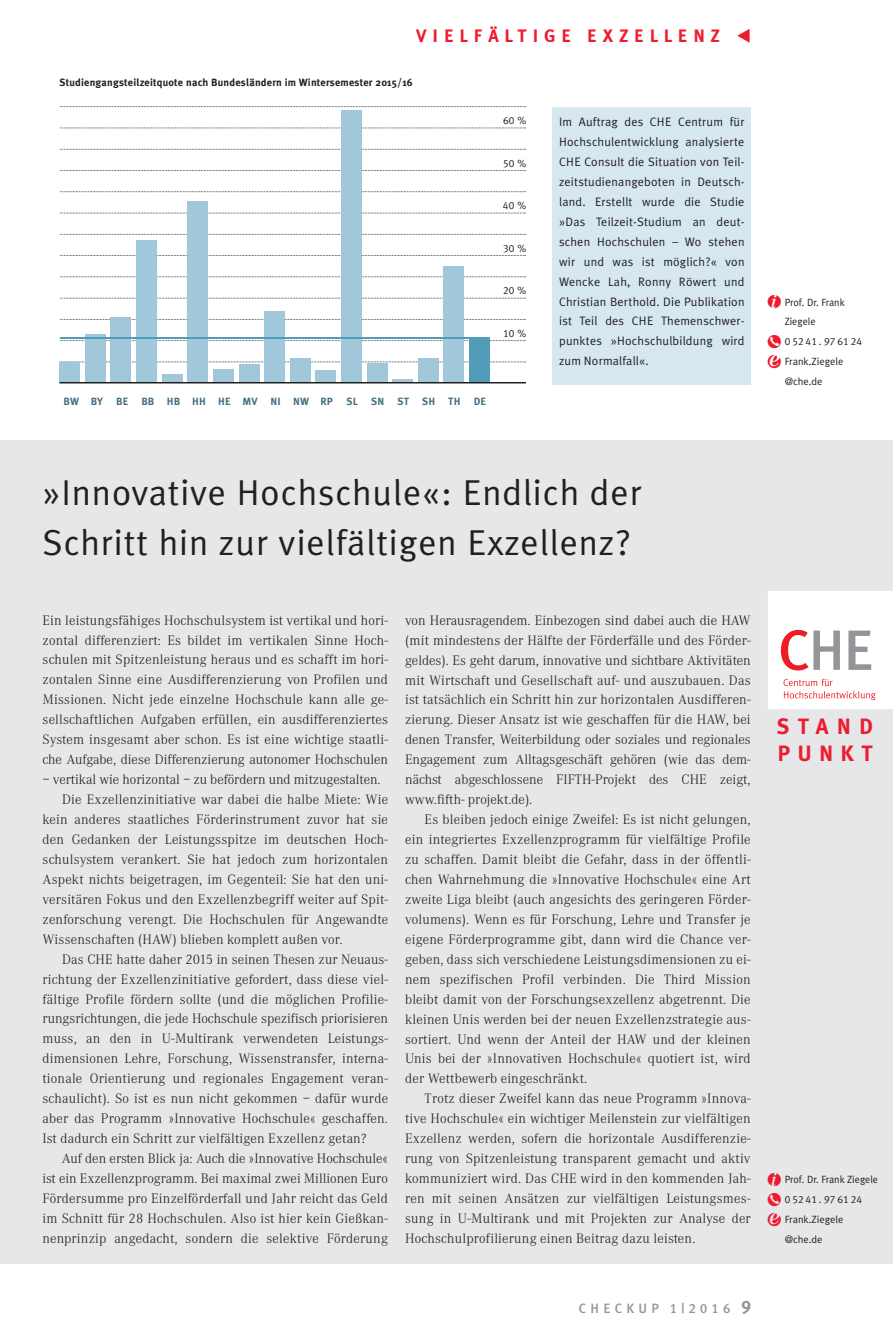
<style>
.page{position:relative;width:893px;height:1340px;background:#fff}
.page>*{position:absolute;margin:0;border:0;box-sizing:border-box;transform-origin:0 0}
.t1{font:36px/49.8px "Meta Plus Normal";letter-spacing:.025em;color:#231f20}
.t2{font:700 22.2px/26.5px "Meta Plus";letter-spacing:.33em;color:#ee1b2d}
.t3{font:700 18px "Meta Plus";letter-spacing:.33em;color:#ee1b2d}
.t4{font:300 14.25px/20px "Corporate A";letter-spacing:.015em;color:#231f20;text-align:justify}
.t5{font:13.5px "Meta Plus Medium Caps";letter-spacing:.32em;color:#939598}
.t6{font:12.3px/20px "Meta Plus Normal";letter-spacing:.015em;color:#231f20;text-align:justify}
.t7{font:10.5px/20px "Meta Plus Normal";color:#231f20}
.t8{font:700 10.5px "Meta Plus";letter-spacing:.015em;color:#231f20}
.t9{font:10.5px "Meta Plus Normal Caps";letter-spacing:.015em;color:#231f20}
.t10{font:700 10.5px "Meta Plus";letter-spacing:.015em;color:#456f82}
.s1{font-family:"Meta Plus Bold Caps";font-size:18px}
</style>
<div class="page">
<div style="left:553px;top:107px;width:198px;height:278px;background:#d6e7ef"></div>
<svg style="left:60px;top:361px;width:466px;height:1px"></svg>
<svg style="left:60px;top:340px;width:466px;height:1px"></svg>
<svg style="left:60px;top:319px;width:466px;height:1px"></svg>
<svg style="left:60px;top:298px;width:466px;height:1px"></svg>
<svg style="left:60px;top:276px;width:466px;height:1px"></svg>
<svg style="left:60px;top:255px;width:466px;height:1px"></svg>
<svg style="left:60px;top:234px;width:466px;height:1px"></svg>
<svg style="left:60px;top:213px;width:466px;height:1px"></svg>
<svg style="left:60px;top:191px;width:466px;height:1px"></svg>
<svg style="left:60px;top:170px;width:466px;height:1px"></svg>
<svg style="left:60px;top:149px;width:466px;height:1px"></svg>
<svg style="left:60px;top:128px;width:466px;height:1px"></svg>
<svg style="left:60px;top:106px;width:466px;height:1px"></svg>
<div style="left:60px;top:362px;width:20px;height:21px;background:#a0c7da"></div>
<div style="left:85px;top:334px;width:21px;height:49px;background:#a0c7da"></div>
<div style="left:111px;top:317px;width:20px;height:66px;background:#a0c7da"></div>
<div style="left:136px;top:240px;width:21px;height:143px;background:#a0c7da"></div>
<div style="left:162px;top:374px;width:20px;height:9px;background:#a0c7da"></div>
<div style="left:469px;top:337px;width:21px;height:46px;background:#509cb9"></div>
<div style="left:188px;top:201px;width:20px;height:182px;background:#a0c7da"></div>
<div style="left:213px;top:369px;width:21px;height:14px;background:#a0c7da"></div>
<div style="left:239px;top:364px;width:20px;height:19px;background:#a0c7da"></div>
<div style="left:264px;top:311px;width:21px;height:72px;background:#a0c7da"></div>
<div style="left:290px;top:358px;width:20px;height:25px;background:#a0c7da"></div>
<div style="left:316px;top:370px;width:20px;height:13px;background:#a0c7da"></div>
<div style="left:341px;top:110px;width:21px;height:273px;background:#a0c7da"></div>
<div style="left:367px;top:363px;width:20px;height:20px;background:#a0c7da"></div>
<hr style="left:392px;top:379px;width:21px;height:4px;background:#a0c7da">
<div style="left:418px;top:358px;width:20px;height:25px;background:#a0c7da"></div>
<div style="left:444px;top:266px;width:20px;height:117px;background:#a0c7da"></div>
<hr style="left:60px;top:382px;width:466px;height:1px;background:#231f20">
<div style="left:0;top:440px;width:893px;height:823px;background:#e6e7e9"></div>
<div style="left:768px;top:591px;width:125px;height:118px;background:#fff"></div>
<svg style="left:780px;top:629px;width:96px;height:72px"></svg>
<hr style="left:60px;top:337px;width:430px;height:2px;background:#509cb9">
<p class="t3" style="left:416px;top:26px;width:305px">VIELFÄLTIGE EXZELLENZ</p>
<p class="t8" style="left:60px;top:76px;width:355px">Studiengangsteilzeitquote nach Bundesländern im Wintersemester 2015/16</p>
<p class="t9" style="left:503px;top:115px;width:25px">60 %</p>
<p class="t9" style="left:503px;top:157px;width:25px">50 %</p>
<p class="t9" style="left:503px;top:200px;width:25px">40 %</p>
<p class="t9" style="left:503px;top:242px;width:25px">30 %</p>
<p class="t9" style="left:503px;top:285px;width:25px">20 %</p>
<p class="t9" style="left:503px;top:327px;width:25px">10 %</p>
<p class="t10" style="left:63px;top:395px;width:41px">BW BY</p>
<p class="t10" style="left:116px;top:395px;width:218px">BE BB HB HH HE MV NI NW RP</p>
<p class="t10" style="left:347px;top:395px;width:13px">SL</p>
<p class="t10" style="left:371px;top:395px;width:15px">SN</p>
<p class="t10" style="left:397px;top:395px;width:13px">ST</p>
<p class="t10" style="left:422px;top:395px;width:65px">SH TH DE</p>
<p class="t6" style="left:559px;top:112px;width:187px">Im Auftrag des CHE Centrum für Hochschul entwicklung analysierte CHE Consult die Situation von Teil&shy;zeitstudienangeboten in Deutsch&shy;land. Erstellt wurde die Studie »Das Teilzeit-Studium an deut&shy;schen Hochschulen – Wo stehen wir und was ist möglich?« von Wencke Lah, Ronny Röwert und Christian Berthold. Die Publikation ist Teil des CHE Themenschwer&shy;punktes »Hochschulbildung wird zum Normalfall«.</p>
<p class="t7" style="left:785px;top:292px;width:62px">Prof. Dr. Frank<br>Ziegele</p>
<p class="t9" style="left:785px;top:335px;width:79px">05241.976124</p>
<p class="t7" style="left:785px;top:352px;width:60px">Frank.Ziegele @che.de</p>
<h1 class="t1" style="left:43px;top:467px;width:601px">»Innovative Hochschule«: Endlich der<br>Schritt hin zur vielfältigen Exzellenz?</h1>
<p class="t4" style="left:43px;top:609px;width:347px">Ein leistungsfähiges Hochschulsystem ist vertikal und hori&shy;zontal differenziert: Es bildet im vertikalen Sinne Hoch&shy;schulen mit Spitzenleistung heraus und es schafft im hori&shy;zontalen Sinne eine Ausdifferenzierung von Profilen und Missionen. Nicht jede einzelne Hochschule kann alle ge&shy;sellschaftlichen Aufgaben erfüllen, ein ausdifferenziertes System insgesamt aber schon. Es ist eine wichtige staatli&shy;che Aufgabe, diese Differenzierung autonomer Hochschulen</p>
<p class="t4" style="left:43px;top:769px;width:340px">– vertikal wie horizontal – zu befördern und mitzugestalten.</p>
<p class="t4" style="left:62px;top:789px;width:328px">Die Exzellenzinitiative war dabei die halbe Miete: Wie</p>
<p class="t4" style="left:43px;top:809px;width:347px">kein anderes staatliches Förderinstrument zuvor hat sie</p>
<p class="t4" style="left:43px;top:829px;width:347px">den Gedanken der Leistungsspitze im deutschen Hoch-</p>
<p class="t4" style="left:43px;top:849px;width:347px">schulsystem verankert. Sie hat jedoch zum horizontalen</p>
<p class="t4" style="left:43px;top:869px;width:347px">Aspekt nichts beigetragen, im Gegenteil: Sie hat den uni-</p>
<p class="t4" style="left:43px;top:888px;width:347px">versitären Fokus und den Exzellenzbegriff weiter auf Spit-</p>
<p class="t4" style="left:43px;top:908px;width:347px">zenforschung verengt. Die Hochschulen für Angewandte</p>
<p class="t4" style="left:43px;top:928px;width:302px">Wissenschaften (HAW) blieben komplett außen vor.</p>
<p class="t4" style="left:62px;top:948px;width:328px">Das CHE hatte daher 2015 in seinen Thesen zur Neu aus -</p>
<p class="t4" style="left:43px;top:968px;width:347px">richtung der Exzellenzinitiative gefordert, dass diese viel-</p>
<p class="t4" style="left:43px;top:988px;width:347px">fältige Profile fördern sollte (und die möglichen Profilie-</p>
<p class="t4" style="left:42px;top:1008px;width:347px">rungsrichtungen, die jede Hochschule spezifisch priorisieren</p>
<p class="t4" style="left:42px;top:1028px;width:347px">muss, an den in U-Multirank verwendeten Leistungs -</p>
<p class="t4" style="left:42px;top:1048px;width:347px">dimensionen Lehre, Forschung, Wissenstransfer, interna-</p>
<p class="t4" style="left:42px;top:1068px;width:347px">tionale Orientierung und regionales Engagement veran-</p>
<p class="t4" style="left:42px;top:1088px;width:347px">schaulicht). So ist es nun nicht gekommen – dafür wurde</p>
<p class="t4" style="left:42px;top:1108px;width:347px">aber das Programm »Innovative Hochschule« geschaffen.</p>
<p class="t4" style="left:42px;top:1128px;width:325px">Ist dadurch ein Schritt zur vielfältigen Exzellenz getan?</p>
<p class="t4" style="left:62px;top:1148px;width:328px">Auf den ersten Blick ja: Auch die »Innovative Hochschule«</p>
<p class="t4" style="left:42px;top:1168px;width:347px">ist ein Exzellenzprogramm. Bei maximal zwei Millionen Euro</p>
<p class="t4" style="left:42px;top:1188px;width:347px">Fördersumme pro Einzelförderfall und Jahr reicht das Geld</p>
<p class="t4" style="left:42px;top:1207px;width:347px">im Schnitt für 28 Hochschulen. Also ist hier kein Gießkan-</p>
<p class="t4" style="left:42px;top:1227px;width:347px">nenprinzip angedacht, sondern die selektive Förderung</p>
<p class="t4" style="left:405px;top:609px;width:347px">von Herausragendem. Einbezogen sind dabei auch die HAW (mit mindestens der Hälfte der Förderfälle und des Förder&shy;geldes). Es geht darum, innovative und sichtbare Aktivitäten mit Wirtschaft und Gesellschaft auf- und auszubauen. Das ist tatsächlich ein Schritt hin zur horizontalen Ausdifferen&shy;zierung. Dieser Ansatz ist wie geschaffen für die HAW, bei denen Transfer, Weiterbildung oder soziales und regionales Engagement zum Alltagsgeschäft gehören (wie das dem&shy;nächst abgeschlossene FIFTH-Projekt des CHE zeigt, www.fifth- projekt.de).</p>
<p class="t4" style="left:405px;top:809px;width:347px;text-indent:19px">Es bleiben jedoch einige Zweifel: Es ist nicht gelungen, ein integriertes Exzellenzprogramm für vielfältige Profile zu schaffen. Damit bleibt die Gefahr, dass in der öffentli&shy;chen Wahrnehmung die »Innovative Hochschule« eine Art zweite Liga bleibt (auch angesichts des geringeren Förder&shy;volumens). Wenn es für Forschung, Lehre und Transfer je eigene Förderprogramme gibt, dann wird die Chance ver&shy;geben, dass sich verschiedene Leistungsdimensionen zu ei&shy;nem spezifischen Profil verbinden. Die Third Mission bleibt damit von der Forschungsexzellenz abgetrennt. Die kleinen Unis werden bei der neuen Exzellenzstrategie aus&shy;sortiert. Und wenn der Anteil der HAW und der kleinen Unis bei der »Innovativen Hochschule« quotiert ist, wird der Wettbewerb eingeschränkt.</p>
<p class="t4" style="left:405px;top:1088px;width:347px;text-indent:19px">Trotz dieser Zweifel kann das neue Programm »Innova&shy;tive Hochschule« ein wichtiger Meilenstein zur vielfältigen Exzellenz werden, sofern die horizontale Ausdifferenzie&shy;rung von Spitzenleistung transparent gemacht und aktiv kommuniziert wird. Das CHE wird in den kommenden Jah&shy;ren mit seinen Ansätzen zur vielfältigen Leistungsmes&shy;sung in U-Multirank und mit Projekten zur Analyse der Hochschulprofilierung einen Beitrag dazu leisten.</p>
<p class="t5" style="left:579px;top:1299px;width:174px">CHECKUP 1|2016 <span class="s1">9</span></p>
<h2 class="t2" style="left:777px;top:713px;width:98px">STAND<br>PUNKT</h2>
<p class="t7" style="left:785px;top:1169px;width:95px">Prof. Dr. Frank Ziegele</p>
<p class="t9" style="left:785px;top:1193px;width:79px">05241.976124</p>
<p class="t7" style="left:785px;top:1209px;width:60px">Frank.Ziegele @che.de</p>
</div>
